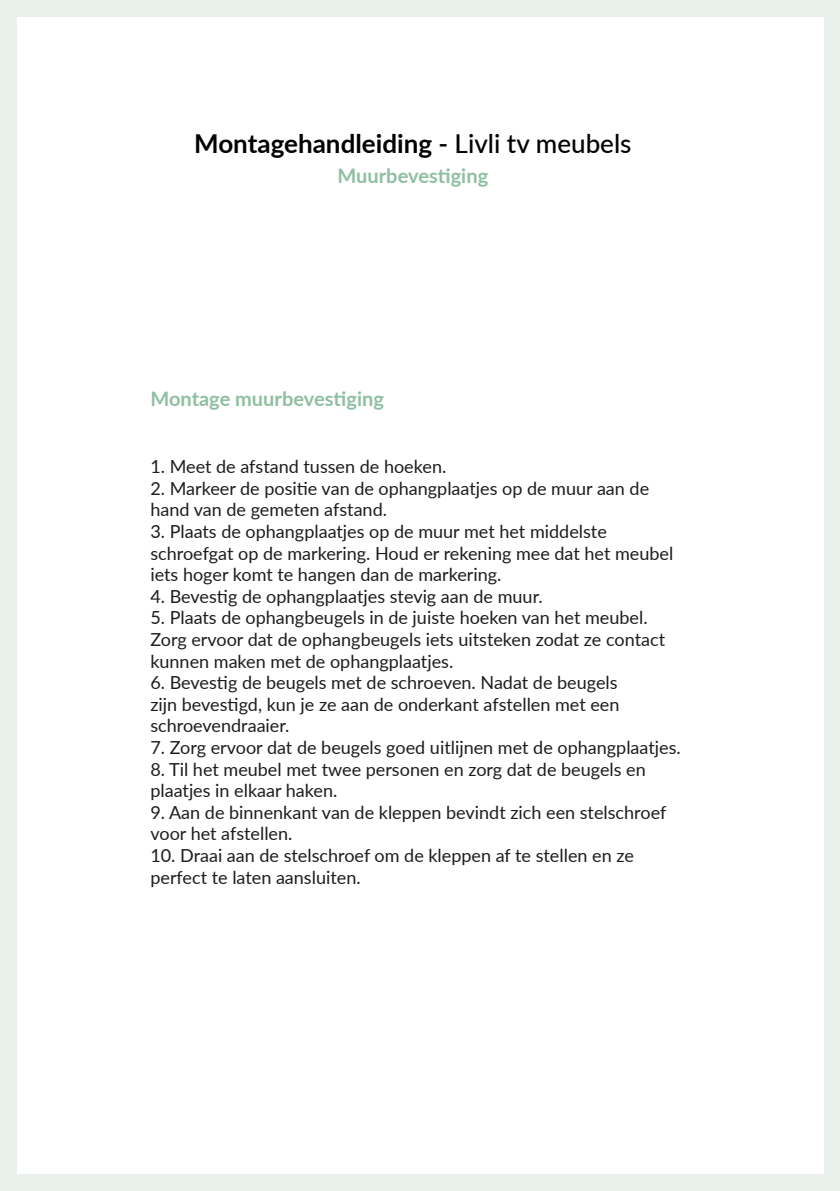
<style>
.page{position:relative;width:840px;height:1191px;background:#fff}
.page>*{position:absolute;margin:0;border:0;box-sizing:border-box;transform-origin:0 0}
.t1{font:700 26px "Lato";color:#020203}
.t2{font:700 20px "Lato";color:#8fbfa1}
.t3{font:18px/21.6px "Lato";color:#1d1d1b}
.s1{font-weight:500}
</style>
<div class="page">
<div style="left:0;top:0;width:839px;height:1191px;background:#eaf1ed"></div>
<div style="left:17px;top:17px;width:805px;height:1157px;background:#fff"></div>
<p class="t1" style="left:194px;top:124px;width:438px">Montagehandleiding - <span class="s1">Livli tv meubels</span></p>
<p class="t2" style="left:337px;top:160px;width:152px">Muurbevestiging</p>
<p class="t2" style="left:150px;top:384px;width:235px">Montage muurbevestiging</p>
<p class="t3" style="left:150px;top:455px;width:297px">1. Meet de afstand tussen de hoeken.</p>
<p class="t3" style="left:150px;top:476px;width:500px">2. Markeer de positie van de ophangplaatjes op de muur aan de hand van de gemeten afstand.</p>
<p class="t3" style="left:150px;top:520px;width:524px">3. Plaats de ophangplaatjes op de muur met het middelste schroefgat op de markering. Houd er rekening mee dat het meubel iets hoger komt te hangen dan de markering.</p>
<p class="t3" style="left:150px;top:584px;width:393px">4. Bevestig de ophangplaatjes stevig aan de muur.</p>
<p class="t3" style="left:150px;top:606px;width:516px">5. Plaats de ophangbeugels in de juiste hoeken van het meubel.<br>Zorg ervoor dat de ophangbeugels iets uitsteken zodat ze contact kunnen maken met de ophangplaatjes.</p>
<p class="t3" style="left:150px;top:671px;width:470px;text-align:justify">6. Bevestig de beugels met de schroeven. Nadat de beugels zijn bevestigd, kun je ze aan de onderkant afstellen met een schroevendraaier.</p>
<p class="t3" style="left:150px;top:736px;width:531px">7. Zorg ervoor dat de beugels goed uitlijnen met de ophangplaatjes.</p>
<p class="t3" style="left:150px;top:757px;width:496px">8. Til het meubel met twee personen en zorg dat de beugels en plaatjes in elkaar haken.</p>
<p class="t3" style="left:150px;top:800px;width:517px">9. Aan de binnenkant van de kleppen bevindt zich een stelschroef voor het afstellen.</p>
<p class="t3" style="left:150px;top:844px;width:484px">10. Draai aan de stelschroef om de kleppen af te stellen en ze perfect te laten aansluiten.</p>
</div>
